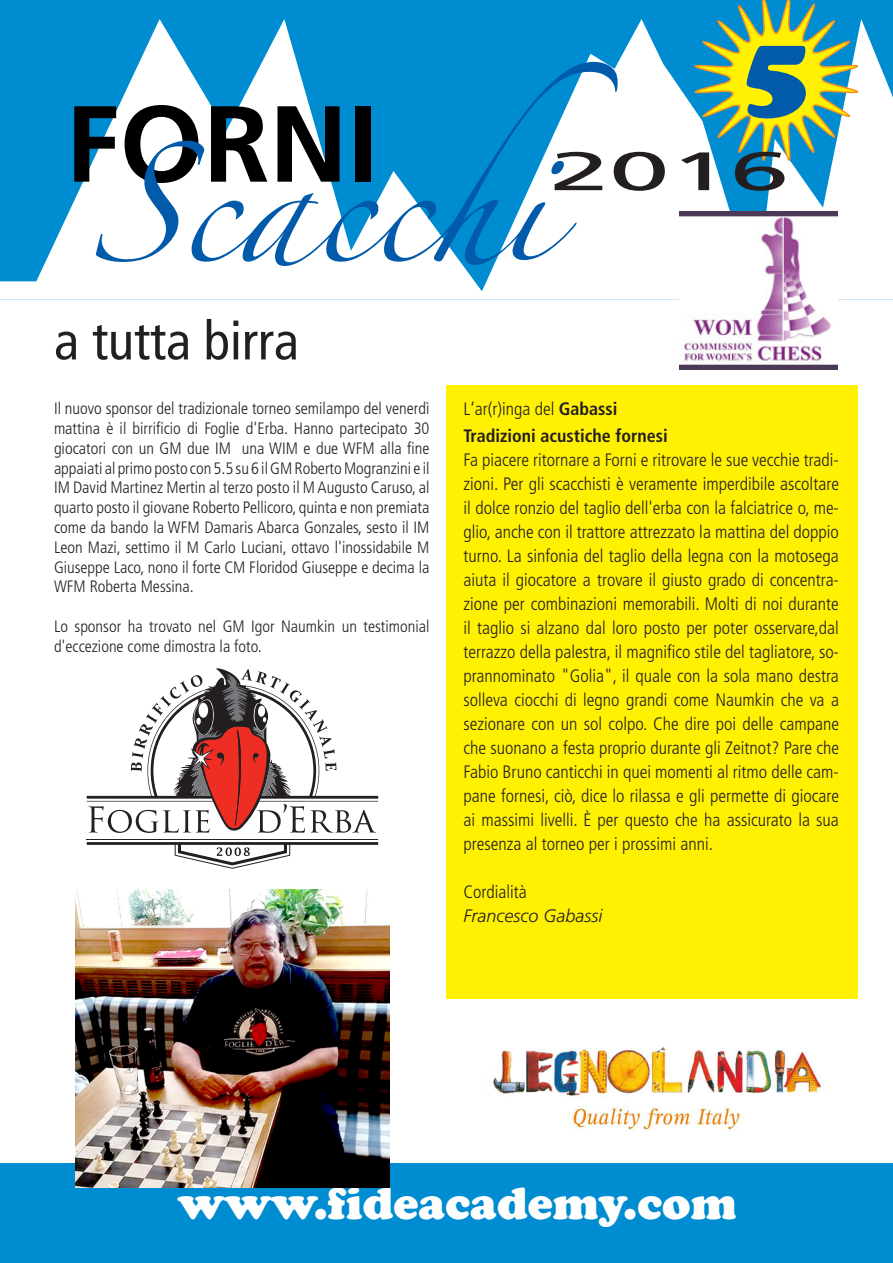
<style>
.page{position:relative;width:893px;height:1263px;background:#fff}
.page>*{position:absolute;margin:0;border:0;box-sizing:border-box;transform-origin:0 0}
.t1{font:108px "Zapfino";color:#015aaa}
.t2{font:700 108px "Frutiger LT Std";color:#000003}
.t3{font:105px "Cooper Black Std";color:#015aaa}
.t4{font:condensed 54px "Frutiger LT Std";color:#231f20}
.t5{font:54px "Frutiger LT Std";color:#231f20;scale:2 1}
.t6{font:45px "Cooper Black Std";color:#fff}
.t7{font:300 condensed 18px/24px "Frutiger LT Std";color:#231f20;text-align:justify}
.ParaAttribute0{font:700 condensed 18px "Frutiger LT Std";color:#231f20}
.t8{font:italic 300 18px "Frutiger LT Std";color:#231f20}
.t9{font:300 condensed 16.5px/19.8px "Frutiger LT Std";color:#231f20;text-align:justify}
.s1{font-weight:700}
</style>
<div class="page">
<img style="left:493px;top:1047px;width:329px;height:84px">
<div style="left:0;top:1163px;width:893px;height:100px;background:#008cd0"></div>
<div style="left:0;top:0;width:893px;height:300px;background:#008cd0"></div>
<svg style="left:0;top:19px;width:893px;height:281px;fill:#fff"></svg>
<svg style="left:686px;top:0;width:180px;height:169px"></svg>
<img style="left:680px;top:212px;width:158px;height:157px">
<div style="left:446px;top:385px;width:412px;height:613px;background:#fff101"></div>
<img style="left:75px;top:889px;width:315px;height:299px">
<hr style="left:87px;top:839px;width:291px;height:1px;background:#231f20">
<svg style="left:87px;top:842px;width:291px;height:27px"></svg>
<svg style="left:89px;top:669px;width:287px;height:164px"></svg>
<p class="t3" style="left:743px;top:7px;width:68px">5</p>
<p class="t5" style="left:549px;top:140px;width:122px">2016</p>
<p class="t1" style="left:89px;top:160px;width:530px">Scacchi</p>
<p class="t2" style="left:65px;top:81px;width:314px">FORNI</p>
<p class="t4" style="left:54px;top:309px;width:246px">a tutta birra</p>
<p class="t9" style="left:54px;top:399px;width:377px">Il nuovo sponsor del tradizionale torneo semilampo del venerdì mattina è il birrificio di Foglie d'Erba. Hanno partecipato 30 giocatori con un GM due IM una WIM e due WFM alla fine appaiati al primo posto con 5.5 su 6 il GM Roberto Mogranzini e il IM David Martinez Mertin al terzo posto il M Augusto Caruso, al quarto posto il giovane Roberto Pellicoro, quinta e non premiata come da bando la WFM Damaris Abarca Gonzales, sesto il IM Leon Mazi, settimo il M Carlo Luciani, ottavo l'inossidabile M Giuseppe Laco, nono il forte CM Floridod Giuseppe e decima la WFM Roberta Messina.</p>
<p class="t9" style="left:54px;top:617px;width:377px">Lo sponsor ha trovato nel GM Igor Naumkin un testimonial d'eccezione come dimostra la foto.</p>
<p class="t7" style="left:463px;top:397px;width:155px">L‘ar(r)inga del <span class="s1">Gabassi</span></p>
<p class="ParaAttribute0" style="left:463px;top:425px;width:206px">Tradizioni acustiche fornesi</p>
<p class="t7" style="left:463px;top:448px;width:377px">Fa piacere ritornare a Forni e ritrovare le sue vecchie tradi&shy;zioni. Per gli scacchisti è veramente imperdibile ascoltare il dolce ronzio del taglio dell'erba con la falciatrice o, me&shy;glio, anche con il trattore attrezzato la mattina del doppio turno. La sinfonia del taglio della legna con la motosega aiuta il giocatore a trovare il giusto grado di concentra&shy;zione per combinazioni memorabili. Molti di noi durante il taglio si alzano dal loro posto per poter osservare,dal terrazzo della palestra, il magnifico stile del tagliatore, so&shy;prannominato "Golia", il quale con la sola mano destra solleva ciocchi di legno grandi come Naumkin che va a sezionare con un sol colpo. Che dire poi delle campane che suonano a festa proprio durante gli Zeitnot? Pare che Fabio Bruno canticchi in quei momenti al ritmo delle cam&shy;pane fornesi, ciò, dice lo rilassa e gli permette di giocare ai massimi livelli. È per questo che ha assicurato la sua presenza al torneo per i prossimi anni.</p>
<p class="t7" style="left:463px;top:880px;width:65px">Cordialità</p>
<p class="t8" style="left:463px;top:906px;width:140px">Francesco Gabassi</p>
<p class="t6" style="left:178px;top:1176px;width:560px">www.fideacademy.com</p>
</div>
